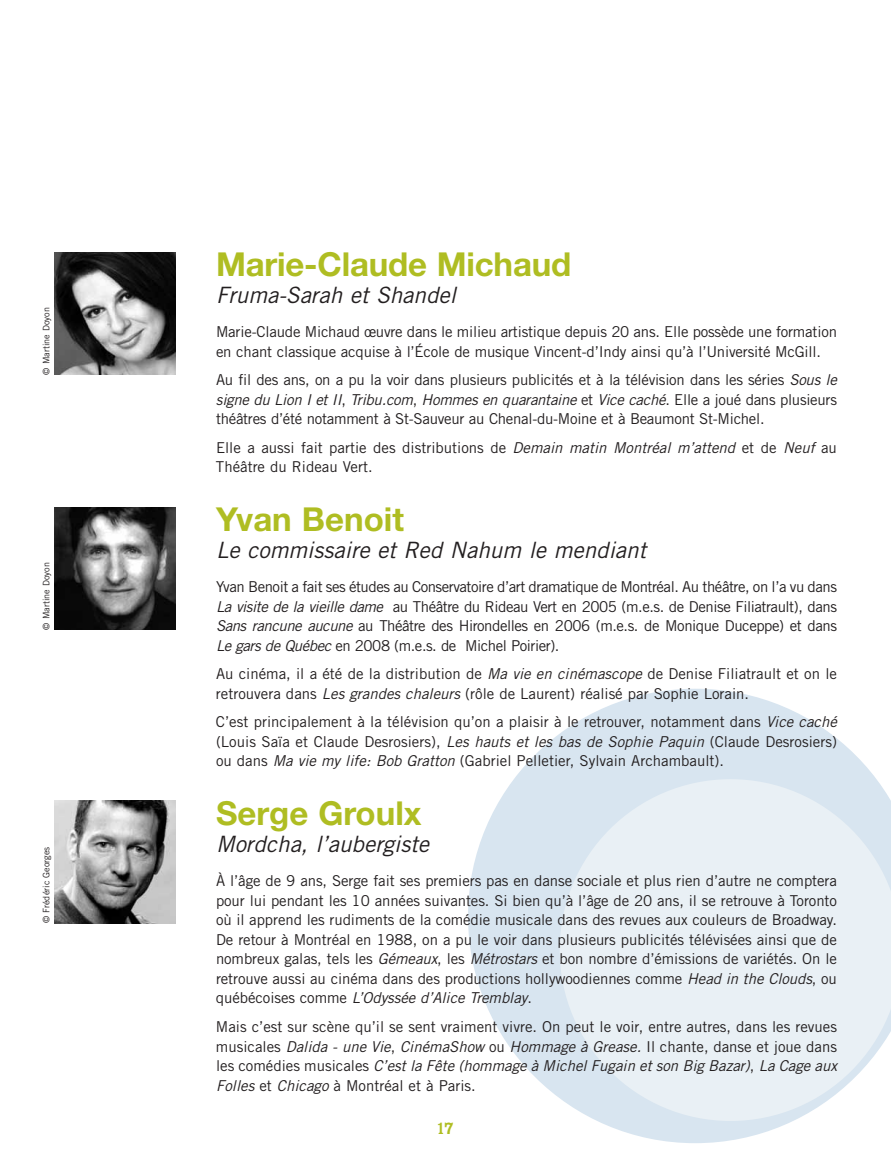
<style>
.page{position:relative;width:891px;height:1175px;background:#fff}
.page>*{position:absolute;margin:0;border:0;box-sizing:border-box;transform-origin:0 0}
.t1{font:700 33px "Helvetica Neue";letter-spacing:-.005em;color:#afbd22}
.t2{font:italic 22.5px "Trade Gothic";color:#231f20}
.t3{font:18px "Rosewood Fill";color:#afbd22}
.t4{font:15px/19.5px "Trade Gothic";color:#231f20}
.t5{font:15px/19.5px "Trade Gothic";letter-spacing:-.02em;color:#231f20}
.t6{font:9px "Trade Gothic";color:#231f20}
.s1{font-style:italic}
</style>
<div class="page">
<svg style="left:468px;top:688px;width:408px;height:455px;fill:#d8e5f0"></svg>
<svg style="left:560px;top:779px;width:331px;height:342px;background:#e7eef4"></svg>
<img style="left:54px;top:252px;width:122px;height:122px">
<img style="left:54px;top:507px;width:122px;height:122px">
<img style="left:54px;top:800px;width:122px;height:123px">
<p class="t6" style="left:43px;top:374px;width:69px;rotate:-90deg">© Martine Doyon</p>
<p class="t6" style="left:43px;top:629px;width:69px;rotate:-90deg">© Martine Doyon</p>
<p class="t6" style="left:43px;top:923px;width:78px;rotate:-90deg">© Frédéric Georges</p>
<h1 class="t1" style="left:216px;top:252px;width:357px">Marie-Claude Michaud</h1>
<h2 class="t2" style="left:216px;top:286px;width:246px">Fruma-Sarah et Shandel</h2>
<p class="t4" style="left:216px;top:323px;width:623px">Marie-Claude Michaud œuvre dans le milieu artistique depuis 20 ans. Elle possède une formation en chant classique acquise à l’École de musique Vincent-d’Indy ainsi qu’à l’Université McGill.</p>
<p class="t5" style="left:216px;top:371px;width:626px">Au fil des ans, on a pu la voir dans plusieurs publicités et à la télévision dans les séries <span class="s1">Sous le signe du Lion I et II</span>, <span class="s1">Tribu.com</span>, <span class="s1">Hommes en quarantaine</span> e t <span class="s1">Vice caché</span>. E l l e a j o u é d a n s p l u s i e u rs théâtres d’été notamment à St-Sauveur au Chenal-du-Moine et à Beaumont St-Michel.</p>
<p class="t4" style="left:216px;top:439px;width:623px">Elle a aussi fait partie des distributions de <span class="s1">Demain matin Montréal m’attend</span> et de <span class="s1">Neuf</span> au<br>Théâtre du Rideau Vert.</p>
<h1 class="t1" style="left:216px;top:507px;width:189px">Yvan Benoit</h1>
<h2 class="t2" style="left:216px;top:541px;width:436px">Le commissaire et Red Nahum le mendiant</h2>
<p class="t4" style="left:216px;top:578px;width:623px;text-align:justify">Yvan Benoit a fait ses études au Conservatoire d’art dramatique de Montréal. Au théâtre, on l’a vu dans <span class="s1">La visite de la vieille dame</span> au Théâtre du Rideau Vert en 2005 (m.e.s. de Denise Filiatrault), dans <span class="s1">Sans rancune aucune</span> au Théâtre des Hirondelles en 2006 (m.e.s. de Monique Duceppe) et dans <span class="s1">Le gars de Québec</span>en 2008 (m.e.s. de Michel Poirier).</p>
<p class="t4" style="left:216px;top:665px;width:623px">Au cinéma, il a été de la distribution de <span class="s1">Ma vie en cinémascope</span> de Denise Filiatrault et on le retrouvera dans <span class="s1">Les grandes chaleurs</span> (rôle de Laurent) réalisé par Sophie Lorain.</p>
<p class="t4" style="left:216px;top:713px;width:626px">C’est principalement à la télévision qu’on a plaisir à le retrouver, notamment dans <span class="s1">Vice caché </span>(Louis Saïa et Claude Desrosiers), <span class="s1">Les hauts et les bas de Sophie Paquin</span> (Claude Desrosiers) ou dans <span class="s1">Ma vie my life: Bob Gratton</span> (Gabriel Pelletier, Sylvain Archambault).</p>
<h1 class="t1" style="left:216px;top:801px;width:207px">Serge Groulx</h1>
<h2 class="t2" style="left:216px;top:835px;width:219px">Mordcha, l’aubergiste</h2>
<p class="t4" style="left:216px;top:872px;width:623px;text-align:justify">À l’âge de 9 ans, Serge fait ses premiers pas en danse sociale et plus rien d’autre ne comptera pour lui pendant les 10 années suivantes. Si bien qu’à l’âge de 20 ans, il se retrouve à Toronto où il apprend les rudiments de la comédie musicale dans des revues aux couleurs de Broadway.<br>De retour à Montréal en 1988, on a pu le voir dans plusieurs publicités télévisées ainsi que de nombreux galas, tels les <span class="s1">Gémeaux</span>, les <span class="s1">Métrostars</span> et bon nombre d’émissions de variétés. On le retrouve aussi au cinéma dans des productions hollywoodiennes comme <span class="s1">Head in the Clouds</span>, ou q u é b é c o i s e s c o m m e <span class="s1">L’Odyssée d’Alice Tremblay</span>.</p>
<p class="t4" style="left:216px;top:1018px;width:626px">Mais c’est sur scène qu’il se sent vraiment vivre. On peut le voir, entre autres, dans les revues m u s i c a l es <span class="s1">Dalida - une Vie</span>, <span class="s1">CinémaShow</span> o u <span class="s1">Hommage à Grease.</span> I l c h a n te , d a n se et j o u e d a n s l e s c o m é d i e s m u s i c a l e s <span class="s1">C’est la Fête (hommage à Michel Fugain et son Big Bazar)</span>, <span class="s1">La Cage aux Folles</span> et <span class="s1">Chicago</span> à Montréal et à Paris.</p>
<p class="t3" style="left:437px;top:1122px;width:18px">17</p>
</div>
